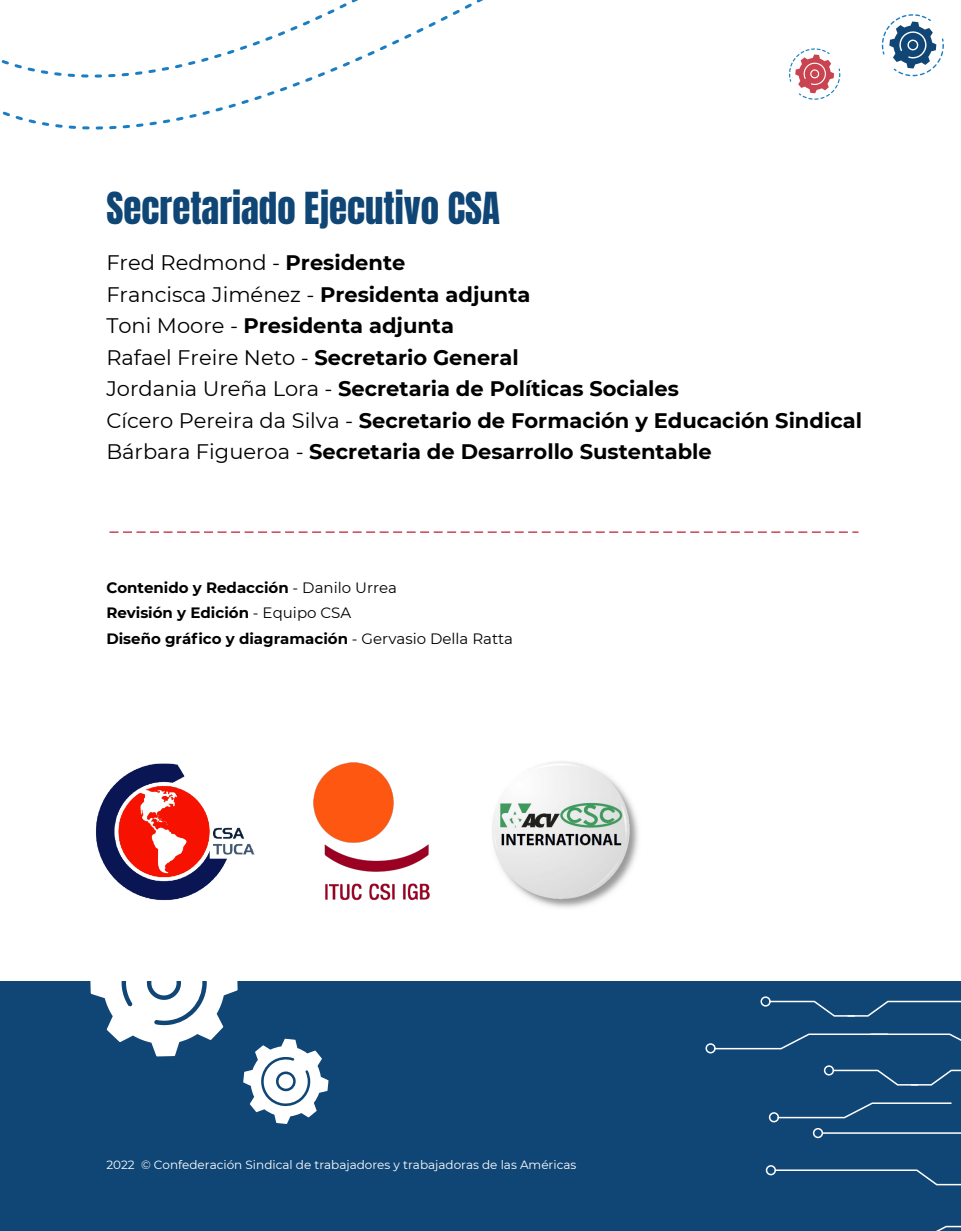
<style>
.page{position:relative;width:961px;height:1231px;background:#fff}
.page>*{position:absolute;margin:0;border:0;box-sizing:border-box;transform-origin:0 0}
.t1{font:36.9px "Anton";color:#104675}
.t2{font:700 21px/31.5px "Montserrat";color:#000}
.t3{font:700 15px/25.5px "Montserrat";color:#000}
.t4{font:12px "Montserrat";color:#fff}
.s1{font-weight:400}
</style>
<div class="page">
<div style="left:0;top:981px;width:961px;height:250px;background:#104675"></div>
<svg style="left:773px;top:1169px;width:188px;height:17px"></svg>
<svg style="left:936px;top:1225px;width:25px;height:6px"></svg>
<div style="left:765px;top:1165px;width:11px;height:10px;border:2px solid #fff;border-radius:50%"></div>
<svg style="left:768px;top:1000px;width:193px;height:17px"></svg>
<svg style="left:714px;top:1033px;width:247px;height:17px"></svg>
<div style="left:760px;top:996px;width:10px;height:10px;border:2px solid #fff;border-radius:50%"></div>
<div style="left:705px;top:1043px;width:10px;height:10px;border:2px solid #fff;border-radius:50%"></div>
<hr style="left:823px;top:1132px;width:138px;height:1px;background:#fff">
<svg style="left:776px;top:1102px;width:176px;height:17px"></svg>
<svg style="left:831px;top:1069px;width:130px;height:17px"></svg>
<div style="left:823px;top:1065px;width:11px;height:10px;border:2px solid #fff;border-radius:50%"></div>
<div style="left:768px;top:1112px;width:11px;height:10px;border:2px solid #fff;border-radius:50%"></div>
<div style="left:812px;top:1128px;width:11px;height:10px;border:2px solid #fff;border-radius:50%"></div>
<svg style="left:789px;top:48px;width:51px;height:52px"></svg>
<svg style="left:881px;top:14px;width:62px;height:62px"></svg>
<svg style="left:1px;top:0;width:482px;height:130px"></svg>
<svg style="left:90px;top:981px;width:147px;height:75px"></svg>
<svg style="left:243px;top:1038px;width:85px;height:86px"></svg>
<svg style="left:109px;top:531px;width:749px;height:2px"></svg>
<img style="left:96px;top:763px;width:159px;height:138px">
<img style="left:313px;top:762px;width:117px;height:139px">
<img style="left:492px;top:761px;width:147px;height:147px">
<h1 class="t1" style="left:107px;top:190px;width:395px">Secretariado Ejecutivo CSA</h1>
<p class="t2" style="left:106px;top:246px;width:757px"><span class="s1">Fred Redmond -</span> Presidente<br><span class="s1">Francisca Jiménez -</span> Presidenta adjunta<br><span class="s1">Toni Moore -</span> Presidenta adjunta<br><span class="s1">Rafael Freire Neto -</span> Secretario General<br><span class="s1">Jordania Ureña Lora -</span> Secretaria de Políticas Sociales<br><span class="s1">Cícero Pereira da Silva -</span> Secretario de Formación y Educación Sindical <span class="s1">Bárbara Figueroa -</span> Secretaria de Desarrollo Sustentable</p>
<p class="t3" style="left:106px;top:574px;width:408px">Contenido y Redacción <span class="s1">- Danilo Urrea<br></span>Revisión y Edición <span class="s1">- Equipo CSA<br></span>Diseño gráfico y diagramación <span class="s1">- Gervasio Della Ratta</span></p>
<p class="t4" style="left:106px;top:1156px;width:471px">2022 © Confederación Sindical de trabajadores y trabajadoras de las Américas</p>
</div>
